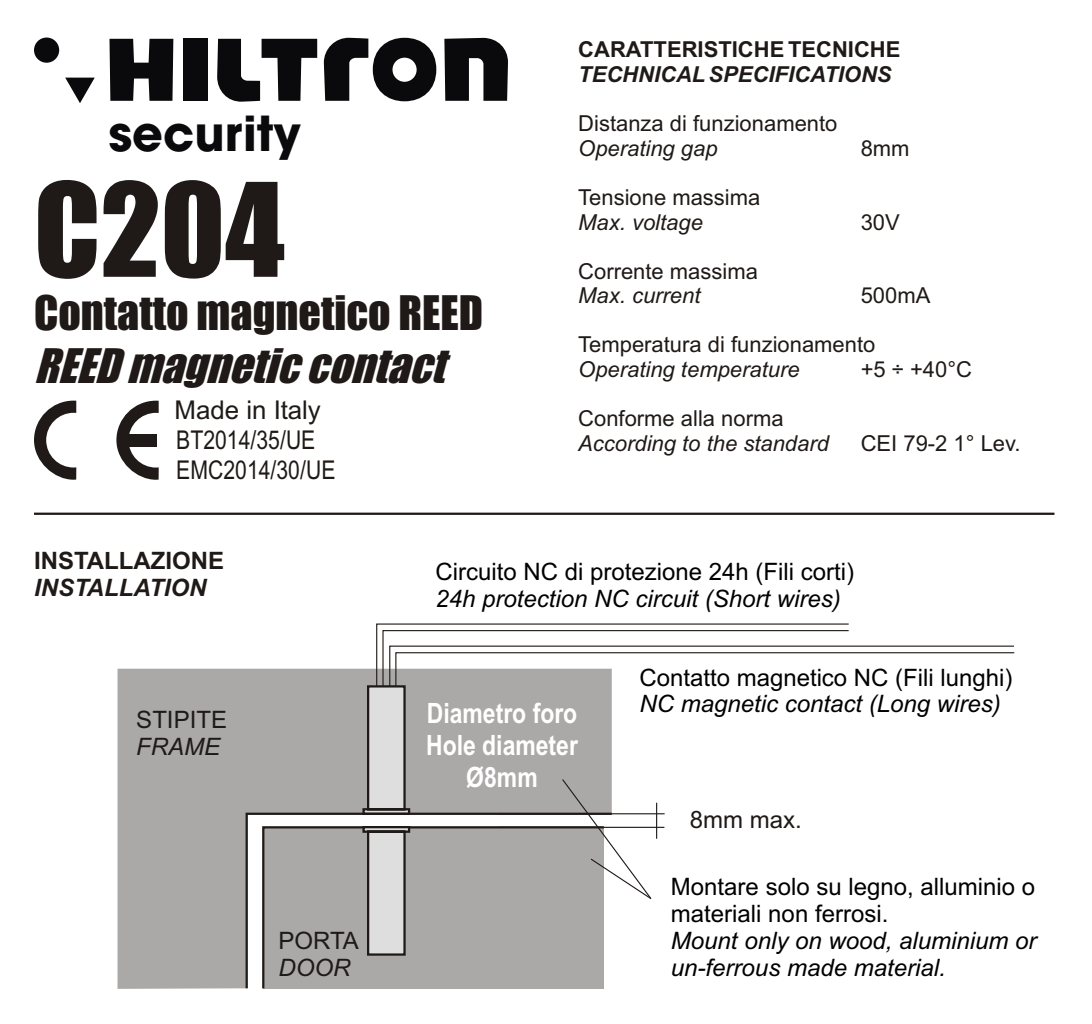
<style>
.page{position:relative;width:1092px;height:1024px;background:#fff}
.page>*{position:absolute;margin:0;border:0;box-sizing:border-box;transform-origin:0 0}
.t1{font:120px "Impact";color:#1f1a17}
.t2{font:700 48px "Avant Garde LT Medium";color:#0a0a0d}
.t3{font:44px "Impact";color:#1f1a17}
.t4{font:italic 44px "Impact";color:#1f1a17}
.t5{font:700 28px/32px "Arial Narrow";color:#fff;text-align:center}
.t6{font:26px/29.2px "Arial Narrow";color:#1f1a17}
.t7{font:26px "Arial";color:#1f1a17}
.t8{font:24px/26.8px "Arial";color:#000}
.t9{font:italic 24px/26.8px "Arial";color:#000}
.t10{font:24px "Arial";color:#1f1a17}
.t11{font:700 24px "Arial";color:#1f1a17}
.t12{font:italic 700 24px "Arial";color:#1f1a17}
.t13{font:italic 24px "Arial";color:#1f1a17}
.t14{font:22px "Arial";color:#1f1a17}
.t15{font:italic 22px "Arial";color:#1f1a17}
.t16{font:700 22px "Arial";color:#1f1a17}
.t17{font:italic 700 22px "Arial";color:#1f1a17}
</style>
<div class="page">
<div style="left:118px;top:669px;width:443px;height:320px;background:#aba8a8"></div>
<hr style="left:34px;top:513px;width:1020px;height:2px;background:#1f1a17">
<svg style="left:376px;top:623px;width:473px;height:187px"></svg>
<svg style="left:382px;top:630px;width:467px;height:176px"></svg>
<svg style="left:389px;top:645px;width:625px;height:156px"></svg>
<svg style="left:395px;top:652px;width:620px;height:145px"></svg>
<hr style="left:498px;top:813px;width:167px;height:1px;background:#1f1a17">
<hr style="left:656px;top:803px;width:1px;height:36px;background:#1f1a17">
<hr style="left:498px;top:827px;width:166px;height:1px;background:#1f1a17">
<svg style="left:561px;top:778px;width:92px;height:121px"></svg>
<svg style="left:361px;top:684px;width:50px;height:128px;background:#bbb9b9"></svg>
<svg style="left:244px;top:812px;width:370px;height:177px;background:#b1afaf"></svg>
<div style="left:34px;top:38px;width:25px;height:25px;background:#0a0a0d;border-radius:50%"></div>
<svg style="left:65px;top:78px;width:30px;height:25px"></svg>
<svg style="left:109px;top:39px;width:64px;height:62px"></svg>
<svg style="left:444px;top:38px;width:64px;height:63px"></svg>
<div style="left:183px;top:39px;width:25px;height:62px;background:#0a0a0d"></div>
<svg style="left:217px;top:39px;width:100px;height:63px"></svg>
<svg style="left:324px;top:37px;width:112px;height:64px"></svg>
<svg style="left:34px;top:401px;width:42px;height:79px"></svg>
<svg style="left:116px;top:401px;width:43px;height:79px"></svg>
<h2 class="t2" style="left:108px;top:115px;width:194px">security</h2>
<h1 class="t1" style="left:34px;top:182px;width:252px">C204</h1>
<h3 class="t3" style="left:34px;top:295px;width:451px">Contatto magnetico REED</h3>
<h3 class="t4" style="left:34px;top:348px;width:422px">REED magnetic contact</h3>
<p class="t7" style="left:174px;top:400px;width:148px">Made in Italy</p>
<p class="t6" style="left:176px;top:428px;width:161px">BT2014/35/UE<br>EMC2014/30/UE</p>
<p class="t16" style="left:578px;top:41px;width:324px">CARATTERISTICHE TECNICHE</p>
<p class="t17" style="left:578px;top:66px;width:315px">TECHNICAL SPECIFICATIONS</p>
<p class="t14" style="left:578px;top:115px;width:261px">Distanza di funzionamento</p>
<p class="t15" style="left:578px;top:140px;width:141px">Operating gap</p>
<p class="t14" style="left:861px;top:140px;width:50px">8mm</p>
<p class="t14" style="left:578px;top:189px;width:184px">Tensione massima</p>
<p class="t15" style="left:578px;top:213px;width:126px">Max. voltage</p>
<p class="t14" style="left:861px;top:213px;width:41px">30V</p>
<p class="t14" style="left:578px;top:263px;width:181px">Corrente massima</p>
<p class="t15" style="left:578px;top:287px;width:124px">Max. current</p>
<p class="t14" style="left:861px;top:287px;width:71px">500mA</p>
<p class="t14" style="left:578px;top:336px;width:299px">Temperatura di funzionamento</p>
<p class="t15" style="left:578px;top:361px;width:223px">Operating temperature</p>
<p class="t14" style="left:861px;top:361px;width:113px">+5 ÷ +40°C</p>
<p class="t14" style="left:578px;top:410px;width:207px">Conforme alla norma</p>
<p class="t15" style="left:578px;top:435px;width:252px">According to the standard</p>
<p class="t14" style="left:861px;top:435px;width:162px">CEI 79-2 1° Lev.</p>
<p class="t11" style="left:34px;top:552px;width:192px">INSTALLAZIONE</p>
<p class="t12" style="left:34px;top:578px;width:174px">INSTALLATION</p>
<p class="t10" style="left:136px;top:710px;width:92px">STIPITE</p>
<p class="t13" style="left:136px;top:737px;width:86px">FRAME</p>
<p class="t10" style="left:279px;top:932px;width:82px">PORTA</p>
<p class="t13" style="left:279px;top:958px;width:73px">DOOR</p>
<p class="t8" style="left:435px;top:561px;width:420px">Circuito NC di protezione 24h (Fili corti)</p>
<p class="t9" style="left:435px;top:588px;width:407px">24h protection NC circuit (Short wires)</p>
<p class="t5" style="left:426px;top:694px;width:153px">Diametro foro<br>Hole diameter<br>Ø8mm</p>
<p class="t8" style="left:639px;top:666px;width:375px">Contatto magnetico NC (Fili lunghi)</p>
<p class="t9" style="left:639px;top:693px;width:363px">NC magnetic contact (Long wires)</p>
<p class="t10" style="left:690px;top:811px;width:114px">8mm max.</p>
<p class="t8" style="left:671px;top:876px;width:366px">Montare solo su legno, alluminio o materiali non ferrosi.</p>
<p class="t9" style="left:671px;top:929px;width:367px">Mount only on wood, aluminium or un-ferrous made material.</p>
</div>
